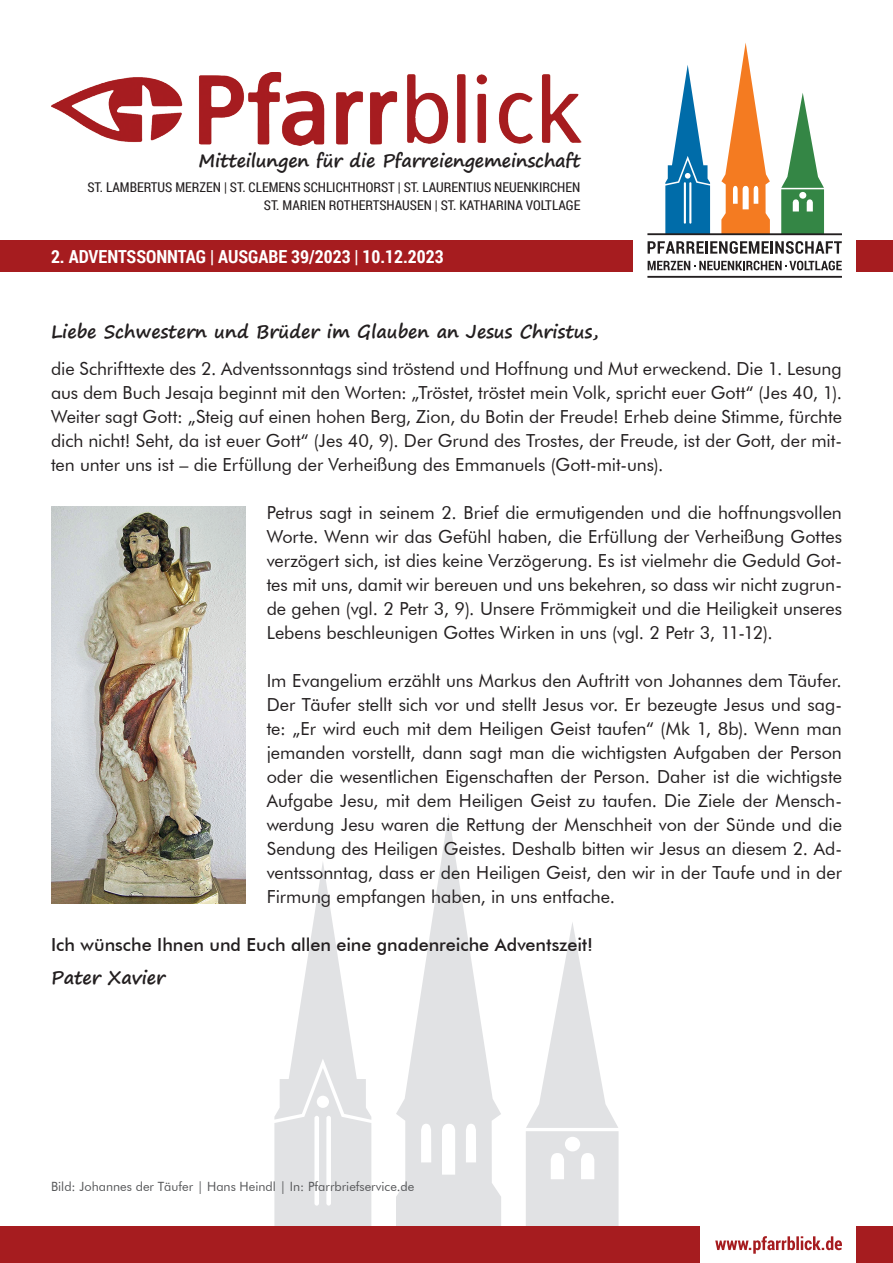
<style>
.page{position:relative;width:893px;height:1263px;background:#fff}
.page>*{position:absolute;margin:0;border:0;box-sizing:border-box;transform-origin:0 0}
.t1{font:18px/24px "Futura BT";letter-spacing:-.005em;color:#231f20;text-align:justify}
.t2{font:700 18px "Segoe Print";color:#231f20}
.t3{font:500 18px "Futura BT";color:#231f20}
.t4{font:700 18px "Roboto Condensed";color:#fff}
.t5{font:13.5px/18px "Roboto Condensed";color:#231f20;text-align:right}
.t6{font:12.75px "Futura BT";color:#57585a}
</style>
<div class="page">
<svg style="left:396px;top:814px;width:105px;height:413px"></svg>
<svg style="left:526px;top:922px;width:93px;height:305px"></svg>
<svg style="left:274px;top:862px;width:97px;height:365px"></svg>
<div style="left:857px;top:1227px;width:36px;height:36px;background:#a61c1f"></div>
<svg style="left:715px;top:1236px;width:127px;height:18px"></svg>
<img style="left:51px;top:72px;width:530px;height:74px">
<div style="left:0;top:240px;width:633px;height:32px;background:#a61c1f"></div>
<div style="left:857px;top:240px;width:36px;height:32px;background:#a61c1f"></div>
<svg style="left:721px;top:43px;width:49px;height:190px"></svg>
<svg style="left:781px;top:93px;width:43px;height:140px"></svg>
<svg style="left:665px;top:65px;width:45px;height:168px"></svg>
<hr style="left:647px;top:276px;width:195px;height:2px;background:#231f20">
<svg style="left:648px;top:261px;width:194px;height:9px"></svg>
<svg style="left:648px;top:241px;width:194px;height:13px"></svg>
<hr style="left:647px;top:233px;width:195px;height:2px;background:#231f20">
<div style="left:0;top:1227px;width:700px;height:36px;background:#a61c1f"></div>
<img style="left:51px;top:506px;width:194px;height:398px">
<p class="t2" style="left:198px;top:144px;width:383px">Mitteilungen für die Pfarreiengemeinschaft</p>
<p class="t5" style="left:87px;top:178px;width:495px">ST. LAMBERTUS MERZEN | ST. CLEMENS SCHLICHTHORST | ST. LAURENTIUS NEUENKIRCHEN<br>ST. MARIEN ROTHERTSHAUSEN | ST. KATHARINA VOLTLAGE</p>
<p class="t4" style="left:51px;top:244px;width:394px">2. ADVENTSSONNTAG | AUSGABE 39/2023 | 10.12.2023</p>
<p class="t2" style="left:51px;top:316px;width:549px">Liebe Schwestern und Brüder im Glauben an Jesus Christus,</p>
<p class="t1" style="left:51px;top:357px;width:792px">die Schrifttexte des 2. Adventssonntags sind tröstend und Hoffnung und Mut erweckend. Die 1. Lesung aus dem Buch Jesaja beginnt mit den Worten: „Tröstet, tröstet mein Volk, spricht euer Gott“ (Jes 40, 1).<br>Weiter sagt Gott: „Steig auf einen hohen Berg, Zion, du Botin der Freude! Erheb deine Stimme, fürchte dich nicht! Seht, da ist euer Gott“ (Jes 40, 9). Der Grund des Trostes, der Freude, ist der Gott, der mit&shy;ten unter uns ist – die Erfüllung der Verheißung des Emmanuels (Gott-mit-uns).</p>
<p class="t1" style="left:267px;top:501px;width:577px">Petrus sagt in seinem 2. Brief die ermutigenden und die hoffnungsvollen Worte. Wenn wir das Gefühl haben, die Erfüllung der Verheißung Gottes verzögert sich, ist dies keine Verzögerung. Es ist vielmehr die Geduld Got&shy;tes mit uns, damit wir bereuen und uns bekehren, so dass wir nicht zugrun&shy;de gehen (vgl. 2 Petr 3, 9). Unsere Frömmigkeit und die Heiligkeit unseres Lebens beschleunigen Gottes Wirken in uns (vgl. 2 Petr 3, 11-12).</p>
<p class="t1" style="left:267px;top:669px;width:577px">Im Evangelium erzählt uns Markus den Auftritt von Johannes dem Täufer.<br>Der Täufer stellt sich vor und stellt Jesus vor. Er bezeugte Jesus und sag&shy;te: „Er wird euch mit dem Heiligen Geist taufen“ (Mk 1, 8b). Wenn man jemanden vorstellt, dann sagt man die wichtigsten Aufgaben der Person oder die wesentlichen Eigenschaften der Person. Daher ist die wichtigste Aufgabe Jesu, mit dem Heiligen Geist zu taufen. Die Ziele der Mensch&shy;werdung Jesu waren die Rettung der Menschheit von der Sünde und die Sendung des Heiligen Geistes. Deshalb bitten wir Jesus an diesem 2. Ad&shy;ventssonntag, dass er den Heiligen Geist, den wir in der Taufe und in der Firmung empfangen haben, in uns entfache.</p>
<p class="t3" style="left:51px;top:934px;width:544px">Ich wünsche Ihnen und Euch allen eine gnadenreiche Adventszeit!</p>
<p class="t2" style="left:51px;top:961px;width:116px">Pater Xavier</p>
<p class="t6" style="left:51px;top:1178px;width:365px">Bild: Johannes der Täufer | Hans Heindl | In: Pfarrbriefservice.de</p>
</div>
